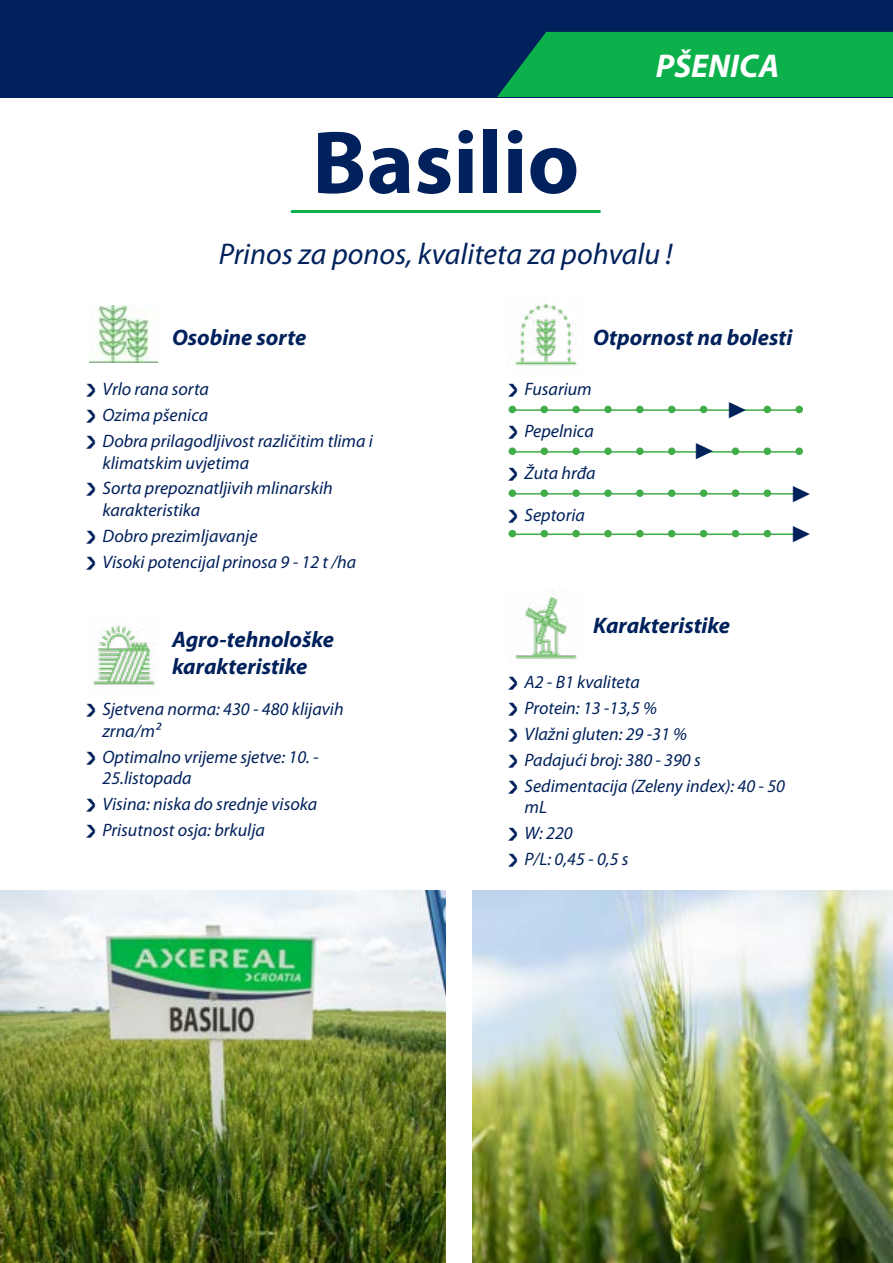
<style>
.page{position:relative;width:893px;height:1263px;background:#fff}
.page>*{position:absolute;margin:0;border:0;box-sizing:border-box;transform-origin:0 0}
.t1{font:700 90px "Myriad Pro";color:#00215b}
.t2{font:34.5px/40.5px "Minion Pro";color:#00215b}
.t3{font:italic 700 33px "Myriad Pro";color:#fff}
.t4{font:italic 30px "Myriad Pro";color:#00215b}
.t5{font:italic 700 22.5px/27px "Myriad Pro";color:#00215b}
.t6{font:italic 18px/25.8px "Myriad Pro";color:#00215b}
</style>
<div class="page">
<img style="left:472px;top:891px;width:421px;height:372px">
<img style="left:0;top:891px;width:446px;height:372px">
<img style="left:514px;top:296px;width:63px;height:70px">
<hr style="left:509px;top:533px;width:290px;height:2px;background:#41ad49">
<div style="left:509px;top:530px;width:7px;height:7px;background:#41ad49;border-radius:50%"></div>
<div style="left:572px;top:530px;width:8px;height:7px;background:#41ad49;border-radius:50%"></div>
<div style="left:604px;top:530px;width:8px;height:7px;background:#41ad49;border-radius:50%"></div>
<div style="left:700px;top:530px;width:7px;height:7px;background:#41ad49;border-radius:50%"></div>
<div style="left:540px;top:530px;width:8px;height:7px;background:#41ad49;border-radius:50%"></div>
<div style="left:636px;top:530px;width:8px;height:7px;background:#41ad49;border-radius:50%"></div>
<div style="left:668px;top:530px;width:7px;height:7px;background:#41ad49;border-radius:50%"></div>
<div style="left:732px;top:530px;width:7px;height:7px;background:#41ad49;border-radius:50%"></div>
<div style="left:764px;top:530px;width:7px;height:7px;background:#41ad49;border-radius:50%"></div>
<div style="left:795px;top:530px;width:8px;height:7px;background:#41ad49;border-radius:50%"></div>
<hr style="left:509px;top:493px;width:290px;height:2px;background:#41ad49">
<div style="left:509px;top:489px;width:7px;height:8px;background:#41ad49;border-radius:50%"></div>
<div style="left:572px;top:489px;width:8px;height:8px;background:#41ad49;border-radius:50%"></div>
<div style="left:604px;top:489px;width:8px;height:8px;background:#41ad49;border-radius:50%"></div>
<div style="left:700px;top:489px;width:7px;height:8px;background:#41ad49;border-radius:50%"></div>
<div style="left:540px;top:489px;width:8px;height:8px;background:#41ad49;border-radius:50%"></div>
<div style="left:636px;top:489px;width:8px;height:8px;background:#41ad49;border-radius:50%"></div>
<div style="left:668px;top:489px;width:7px;height:8px;background:#41ad49;border-radius:50%"></div>
<div style="left:732px;top:489px;width:7px;height:8px;background:#41ad49;border-radius:50%"></div>
<div style="left:764px;top:489px;width:7px;height:8px;background:#41ad49;border-radius:50%"></div>
<div style="left:795px;top:489px;width:8px;height:8px;background:#41ad49;border-radius:50%"></div>
<hr style="left:509px;top:451px;width:290px;height:2px;background:#41ad49">
<div style="left:509px;top:447px;width:7px;height:8px;background:#41ad49;border-radius:50%"></div>
<div style="left:572px;top:447px;width:8px;height:8px;background:#41ad49;border-radius:50%"></div>
<div style="left:604px;top:447px;width:8px;height:8px;background:#41ad49;border-radius:50%"></div>
<div style="left:700px;top:447px;width:7px;height:8px;background:#41ad49;border-radius:50%"></div>
<div style="left:540px;top:447px;width:8px;height:8px;background:#41ad49;border-radius:50%"></div>
<div style="left:636px;top:447px;width:8px;height:8px;background:#41ad49;border-radius:50%"></div>
<div style="left:668px;top:447px;width:7px;height:8px;background:#41ad49;border-radius:50%"></div>
<div style="left:732px;top:447px;width:7px;height:8px;background:#41ad49;border-radius:50%"></div>
<div style="left:764px;top:447px;width:7px;height:8px;background:#41ad49;border-radius:50%"></div>
<div style="left:795px;top:447px;width:8px;height:8px;background:#41ad49;border-radius:50%"></div>
<hr style="left:509px;top:409px;width:290px;height:2px;background:#41ad49">
<div style="left:509px;top:406px;width:7px;height:7px;background:#41ad49;border-radius:50%"></div>
<div style="left:572px;top:406px;width:8px;height:7px;background:#41ad49;border-radius:50%"></div>
<div style="left:604px;top:406px;width:8px;height:7px;background:#41ad49;border-radius:50%"></div>
<div style="left:700px;top:406px;width:7px;height:7px;background:#41ad49;border-radius:50%"></div>
<div style="left:540px;top:406px;width:8px;height:7px;background:#41ad49;border-radius:50%"></div>
<div style="left:636px;top:406px;width:8px;height:7px;background:#41ad49;border-radius:50%"></div>
<div style="left:668px;top:406px;width:7px;height:7px;background:#41ad49;border-radius:50%"></div>
<div style="left:732px;top:406px;width:7px;height:7px;background:#41ad49;border-radius:50%"></div>
<div style="left:764px;top:406px;width:7px;height:7px;background:#41ad49;border-radius:50%"></div>
<div style="left:795px;top:406px;width:8px;height:7px;background:#41ad49;border-radius:50%"></div>
<img style="left:514px;top:592px;width:64px;height:67px">
<div style="left:0;top:0;width:893px;height:97px;background:#00215b"></div>
<div style="left:497px;top:32px;width:396px;height:65px;background:#0db14b"></div>
<hr style="left:291px;top:210px;width:310px;height:3px;background:#0db14b">
<img style="left:93px;top:625px;width:63px;height:62px">
<img style="left:90px;top:306px;width:68px;height:56px">
<h1 class="t1" style="left:312px;top:104px;width:269px">Basilio</h1>
<h3 class="t3" style="left:656px;top:44px;width:125px">PŠENICA</h3>
<h3 class="t4" style="left:219px;top:235px;width:455px">Prinos za ponos, kvaliteta za pohvalu !</h3>
<p class="t5" style="left:172px;top:323px;width:136px">Osobine sorte</p>
<p class="t6" style="left:102px;top:376px;width:272px">Vrlo rana sorta<br>Ozima pšenica<br>Dobra prilagodljivost različitim tlima i</p>
<p class="t6" style="left:102px;top:449px;width:232px">klimatskim uvjetima<br>Sorta prepoznatljivih mlinarskih</p>
<p class="t6" style="left:102px;top:497px;width:255px">karakteristika<br>Dobro prezimljavanje<br>Visoki potencijal prinosa 9 - 12 t /ha</p>
<p class="t5" style="left:172px;top:625px;width:164px">Agro-tehnološke karakteristike</p>
<p class="t6" style="left:102px;top:698px;width:243px;line-height:21.6px">Sjetvena norma: 430 - 480 klijavih zrna/m²</p>
<p class="t6" style="left:102px;top:745px;width:218px;line-height:21.6px">Optimalno vrijeme sjetve: 10. -<br>25.listopada</p>
<p class="t6" style="left:102px;top:791px;width:216px">Visina: niska do srednje visoka<br>Prisutnost osja: brkulja</p>
<p class="t5" style="left:593px;top:323px;width:201px">Otpornost na bolesti</p>
<p class="t6" style="left:524px;top:376px;width:69px">Fusarium</p>
<p class="t6" style="left:524px;top:418px;width:71px">Pepelnica</p>
<p class="t6" style="left:524px;top:460px;width:73px">Žuta hrđa</p>
<p class="t6" style="left:524px;top:501px;width:62px">Septoria</p>
<h2 class="t2" style="left:693px;top:429px;width:22px">▶</h2>
<h2 class="t2" style="left:726px;top:388px;width:22px">▶</h2>
<p class="t5" style="left:593px;top:611px;width:138px">Karakteristike</p>
<h2 class="t2" style="left:790px;top:471px;width:22px">▶ ▶</h2>
<p class="t6" style="left:524px;top:669px;width:262px">A2 - B1 kvaliteta<br>Protein: 13 -13,5 %<br>Vlažni gluten: 29 -31 %<br>Padajući broj: 380 - 390 s<br>Sedimentacija (Zeleny index): 40 - 50</p>
<p class="t6" style="left:524px;top:794px;width:105px">mL<br>W: 220<br>P/L: 0,45 - 0,5 s</p>
</div>
